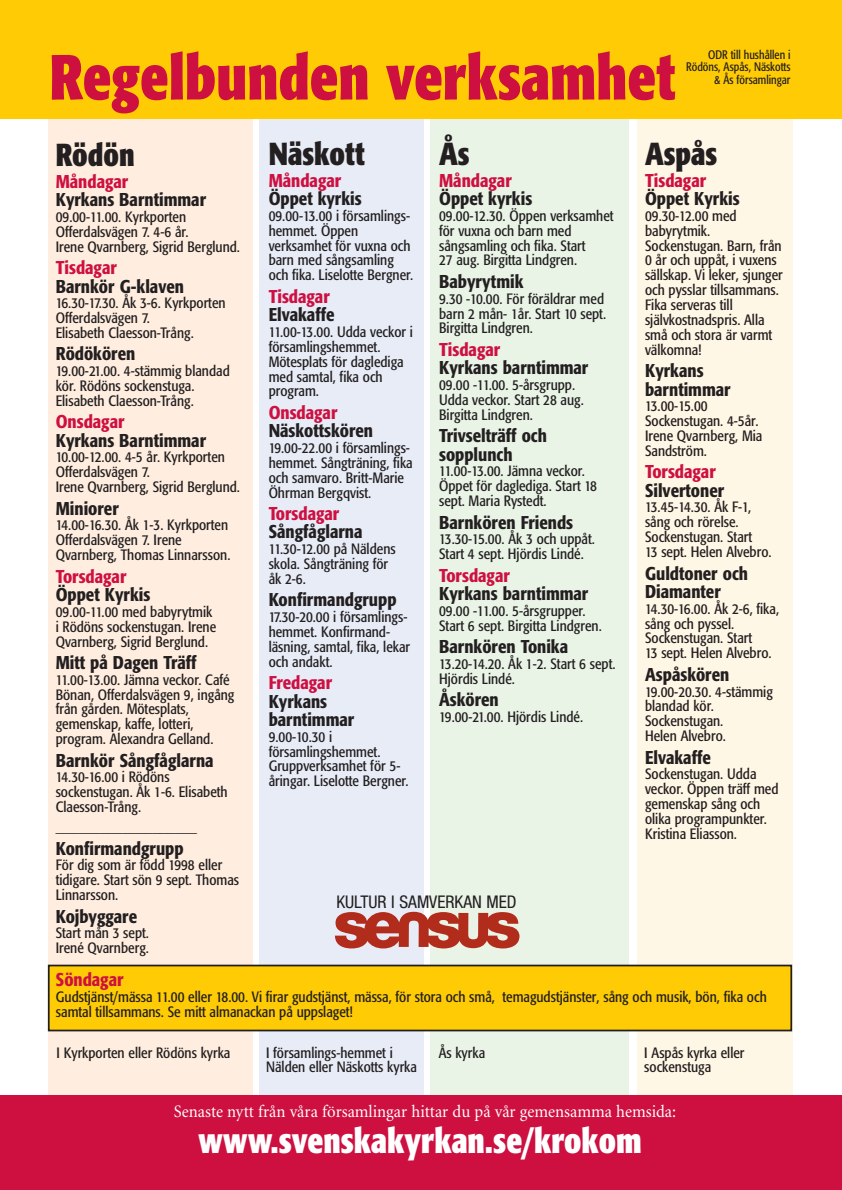
<style>
.page{position:relative;width:842px;height:1190px;background:#fff}
.page>*{position:absolute;margin:0;border:0;box-sizing:border-box;transform-origin:0 0}
.t1{font:700 condensed 63px "Formata";color:#ce1041;scale:.95 1}
.t2{font:700 condensed 35px "Formata";color:#fff;scale:.95 1}
.t3{font:700 condensed 31.5px "Formata";color:#231f20;scale:.95 1}
.t4{font:500 condensed 18.38px/18.4px "Formata";color:#231f20}
.t5{font:500 condensed 18.38px "Formata";color:#ce1041}
.t6{font:17.5px "Minion";color:#fff;scale:.95 1}
.t7{font:condensed 17.5px "Helvetica Neue";color:#231f20}
.t8{font:condensed 14.88px/14.9px "Formata";color:#231f20}
.t9{font:condensed 12.25px/12.2px "Formata";color:#231f20;text-align:right;scale:.95 1}
</style>
<div class="page">
<div style="left:260px;top:108px;width:164px;height:1082px;background:#e7ecf7"></div>
<div style="left:430px;top:108px;width:199px;height:1082px;background:#e9f4e7"></div>
<div style="left:637px;top:108px;width:155px;height:1082px;background:#fff7e5"></div>
<div style="left:48px;top:108px;width:204px;height:1082px;background:#ffeedf"></div>
<div style="left:0;top:1096px;width:842px;height:94px;background:#ce1041"></div>
<div style="left:0;top:0;width:842px;height:119px;background:#ffcb04"></div>
<div style="left:49px;top:966px;width:742px;height:65px;background:#ffcb04"></div>
<div style="left:48px;top:965px;width:744px;height:66px;border:2px solid #231f20"></div>
<svg style="left:335px;top:912px;width:184px;height:36px"></svg>
<h1 class="t1" style="left:50px;top:51px;width:661px">Regelbunden verksamhet</h1>
<p class="t9" style="left:686px;top:50px;width:111px">ODR till hushållen i<br>Rödöns, Aspås, Näskotts</p>
<p class="t9" style="left:714px;top:74px;width:82px">&amp; Ås församlingar</p>
<h3 class="t3" style="left:56px;top:142px;width:85px">Rödön</h3>
<p class="t5" style="left:56px;top:174px;width:74px">Måndagar</p>
<p class="t4" style="left:56px;top:192px;width:152px">Kyrkans Barntimmar</p>
<p class="t8" style="left:56px;top:210px;width:186px">09.00-11.00. Kyrkporten<br>Offerdalsvägen 7. 4-6 år.<br>Irene Qvarnberg, Sigrid Berglund.</p>
<p class="t5" style="left:56px;top:260px;width:63px">Tisdagar</p>
<p class="t4" style="left:56px;top:278px;width:130px">Barnkör G-klaven</p>
<p class="t8" style="left:56px;top:297px;width:171px">16.30-17.30. Åk 3-6. Kyrkporten<br>Offerdalsvägen 7.<br>Elisabeth Claesson-Trång.</p>
<p class="t4" style="left:56px;top:346px;width:81px">Rödökören</p>
<p class="t8" style="left:56px;top:365px;width:176px">19.00-21.00. 4-stämmig blandad kör. Rödöns sockenstuga.<br>Elisabeth Claesson-Trång.</p>
<p class="t5" style="left:56px;top:414px;width:70px">Onsdagar</p>
<p class="t4" style="left:56px;top:433px;width:152px">Kyrkans Barntimmar</p>
<p class="t8" style="left:56px;top:451px;width:186px">10.00-12.00. 4-5 år. Kyrkporten<br>Offerdalsvägen 7.<br>Irene Qvarnberg, Sigrid Berglund.</p>
<p class="t4" style="left:56px;top:500px;width:65px">Miniorer</p>
<p class="t8" style="left:56px;top:519px;width:176px">14.00-16.30. Åk 1-3. Kyrkporten<br>Offerdalsvägen 7. Irene<br>Qvarnberg, Thomas Linnarsson.</p>
<p class="t5" style="left:56px;top:569px;width:72px">Torsdagar</p>
<p class="t4" style="left:56px;top:587px;width:96px">Öppet Kyrkis</p>
<p class="t8" style="left:56px;top:605px;width:162px">09.00-11.00 med babyrytmik i Rödöns sockenstugan. Irene<br>Qvarnberg, Sigrid Berglund.</p>
<p class="t4" style="left:56px;top:655px;width:142px">Mitt på Dagen Träff</p>
<p class="t8" style="left:56px;top:673px;width:180px">11.00-13.00. Jämna veckor. Café<br>Bönan, Offerdalsvägen 9, ingång från gården. Mötesplats, gemenskap, kaffe, lotteri, program. Alexandra Gelland.</p>
<p class="t4" style="left:56px;top:752px;width:159px">Barnkör Sångfåglarna</p>
<p class="t8" style="left:56px;top:771px;width:173px">14.30-16.00 i Rödöns sockenstugan. Åk 1-6. Elisabeth<br>Claesson-Trång.</p>
<p class="t8" style="left:56px;top:820px;width:143px">___________________</p>
<p class="t4" style="left:56px;top:840px;width:129px">Konfirmandgrupp</p>
<p class="t8" style="left:56px;top:859px;width:185px">För dig som är född 1998 eller tidigare. Start sön 9 sept. Thomas<br>Linnarsson.</p>
<p class="t4" style="left:56px;top:908px;width:83px">Kojbyggare</p>
<p class="t8" style="left:56px;top:927px;width:95px">Start mån 3 sept.<br>Irené Qvarnberg.</p>
<h3 class="t3" style="left:269px;top:141px;width:103px">Näskott</h3>
<p class="t5" style="left:269px;top:173px;width:74px">Måndagar</p>
<p class="t4" style="left:269px;top:191px;width:95px">Öppet kyrkis</p>
<p class="t8" style="left:269px;top:209px;width:146px">09.00-13.00 i församlings&shy;hemmet. Öppen verksamhet för vuxna och barn med sångsamling och fika. Liselotte Bergner.</p>
<p class="t5" style="left:269px;top:289px;width:63px">Tisdagar</p>
<p class="t4" style="left:269px;top:307px;width:67px">Elvakaffe</p>
<p class="t8" style="left:269px;top:325px;width:146px">11.00-13.00. Udda veckor i församlingshemmet.<br>Mötesplats för daglediga med samtal, fika och program.</p>
<p class="t5" style="left:269px;top:405px;width:70px">Onsdagar</p>
<p class="t4" style="left:269px;top:423px;width:106px">Näskottskören</p>
<p class="t8" style="left:269px;top:441px;width:146px">19.00-22.00 i församlings&shy;hemmet. Sångträning, fika och samvaro. Britt-Marie<br>Öhrman Bergqvist.</p>
<p class="t5" style="left:269px;top:506px;width:72px">Torsdagar</p>
<p class="t4" style="left:269px;top:524px;width:95px">Sångfåglarna</p>
<p class="t8" style="left:269px;top:543px;width:129px">11.30-12.00 på Näldens skola. Sångträning för åk 2-6.</p>
<p class="t4" style="left:269px;top:592px;width:129px">Konfirmandgrupp</p>
<p class="t8" style="left:269px;top:611px;width:143px">17.30-20.00 i församlings&shy;hemmet. Konfirmand&shy;läsning, samtal, fika, lekar och andakt.</p>
<p class="t5" style="left:269px;top:675px;width:65px">Fredagar</p>
<p class="t4" style="left:269px;top:693px;width:87px">Kyrkans barntimmar</p>
<p class="t8" style="left:269px;top:730px;width:142px">9.00-10.30 i församlingshemmet.<br>Gruppverksamhet för 5- åringar. Liselotte Bergner.</p>
<h3 class="t3" style="left:439px;top:141px;width:34px">Ås</h3>
<p class="t5" style="left:439px;top:173px;width:74px">Måndagar</p>
<p class="t4" style="left:439px;top:191px;width:95px">Öppet kyrkis</p>
<p class="t8" style="left:439px;top:209px;width:176px">09.00-12.30. Öppen verksamhet för vuxna och barn med sångsamling och fika. Start<br>27 aug. Birgitta Lindgren.</p>
<p class="t4" style="left:439px;top:274px;width:86px">Babyrytmik</p>
<p class="t8" style="left:439px;top:292px;width:168px">9.30 -10.00. För föräldrar med barn 2 mån- 1år. Start 10 sept.<br>Birgitta Lindgren.</p>
<p class="t5" style="left:439px;top:342px;width:63px">Tisdagar</p>
<p class="t4" style="left:439px;top:360px;width:151px">Kyrkans barntimmar</p>
<p class="t8" style="left:439px;top:378px;width:146px">09.00 -11.00. 5-årsgrupp.<br>Udda veckor. Start 28 aug.<br>Birgitta Lindgren.</p>
<p class="t4" style="left:439px;top:428px;width:109px">Trivselträff och sopplunch</p>
<p class="t8" style="left:439px;top:465px;width:159px">11.00-13.00. Jämna veckor.<br>Öppet för daglediga. Start 18 sept. Maria Rystedt.</p>
<p class="t4" style="left:439px;top:514px;width:135px">Barnkören Friends</p>
<p class="t8" style="left:439px;top:533px;width:157px">13.30-15.00. Åk 3 och uppåt.<br>Start 4 sept. Hjördis Lindé.</p>
<p class="t5" style="left:439px;top:568px;width:72px">Torsdagar</p>
<p class="t4" style="left:439px;top:586px;width:151px">Kyrkans barntimmar</p>
<p class="t8" style="left:439px;top:604px;width:164px">09.00 -11.00. 5-årsgrupper.<br>Start 6 sept. Birgitta Lindgren.</p>
<p class="t4" style="left:439px;top:639px;width:131px">Barnkören Tonika</p>
<p class="t8" style="left:439px;top:657px;width:178px">13.20-14.20. Åk 1-2. Start 6 sept.<br>Hjördis Lindé.</p>
<p class="t4" style="left:439px;top:692px;width:61px">Åskören</p>
<p class="t8" style="left:439px;top:710px;width:146px">19.00-21.00. Hjördis Lindé.</p>
<p class="t7" style="left:336px;top:895px;width:182px">KULTUR I SAMVERKAN MED</p>
<h3 class="t3" style="left:645px;top:141px;width:78px">Aspås</h3>
<p class="t5" style="left:645px;top:173px;width:63px">Tisdagar</p>
<p class="t4" style="left:645px;top:191px;width:96px">Öppet Kyrkis</p>
<p class="t8" style="left:645px;top:209px;width:139px">09.30-12.00 med babyrytmik.<br>Sockenstugan. Barn, från<br>0 år och uppåt, i vuxens sällskap. Vi leker, sjunger och pysslar tillsammans.<br>Fika serveras till självkostnadspris. Alla små och stora är varmt välkomna!</p>
<p class="t4" style="left:645px;top:363px;width:87px">Kyrkans barntimmar</p>
<p class="t8" style="left:645px;top:400px;width:119px">13.00-15.00<br>Sockenstugan. 4-5år.<br>Irene Qvarnberg, Mia<br>Sandström.</p>
<p class="t5" style="left:645px;top:464px;width:72px">Torsdagar</p>
<p class="t4" style="left:645px;top:483px;width:81px">Silvertoner</p>
<p class="t8" style="left:645px;top:501px;width:128px">13.45-14.30. Åk F-1, sång och rörelse.<br>Sockenstugan. Start<br>13 sept. Helen Alvebro.</p>
<p class="t4" style="left:645px;top:565px;width:105px">Guldtoner och<br>Diamanter</p>
<p class="t8" style="left:645px;top:602px;width:136px">14.30-16.00. Åk 2-6, fika, sång och pyssel.<br>Sockenstugan. Start<br>13 sept. Helen Alvebro.</p>
<p class="t4" style="left:645px;top:667px;width:86px">Aspåskören</p>
<p class="t8" style="left:645px;top:685px;width:129px">19.00-20.30. 4-stämmig blandad kör.<br>Sockenstugan.<br>Helen Alvebro.</p>
<p class="t4" style="left:645px;top:749px;width:67px">Elvakaffe</p>
<p class="t8" style="left:645px;top:768px;width:135px">Sockenstugan. Udda veckor. Öppen träff med gemenskap sång och olika programpunkter.<br>Kristina Eliasson.</p>
<p class="t5" style="left:56px;top:972px;width:69px">Söndagar</p>
<p class="t8" style="left:56px;top:990px;width:712px">Gudstjänst/mässa 11.00 eller 18.00. Vi firar gudstjänst, mässa, för stora och små, temagudstjänster, sång och musik, bön, fika och samtal tillsammans. Se mitt almanackan på uppslaget!</p>
<p class="t8" style="left:57px;top:1046px;width:175px">I Kyrkporten eller Rödöns kyrka</p>
<p class="t8" style="left:266px;top:1046px;width:152px">I församlings-hemmet i<br>Nälden eller Näskotts kyrka</p>
<p class="t8" style="left:439px;top:1046px;width:48px">Ås kyrka</p>
<p class="t8" style="left:644px;top:1046px;width:102px">I Aspås kyrka eller sockenstuga</p>
<p class="t6" style="left:174px;top:1105px;width:530px">Senaste nytt från våra församlingar hittar du på vår gemensamma hemsida:</p>
<h2 class="t2" style="left:198px;top:1126px;width:468px">www.svenskakyrkan.se/krokom</h2>
</div>
